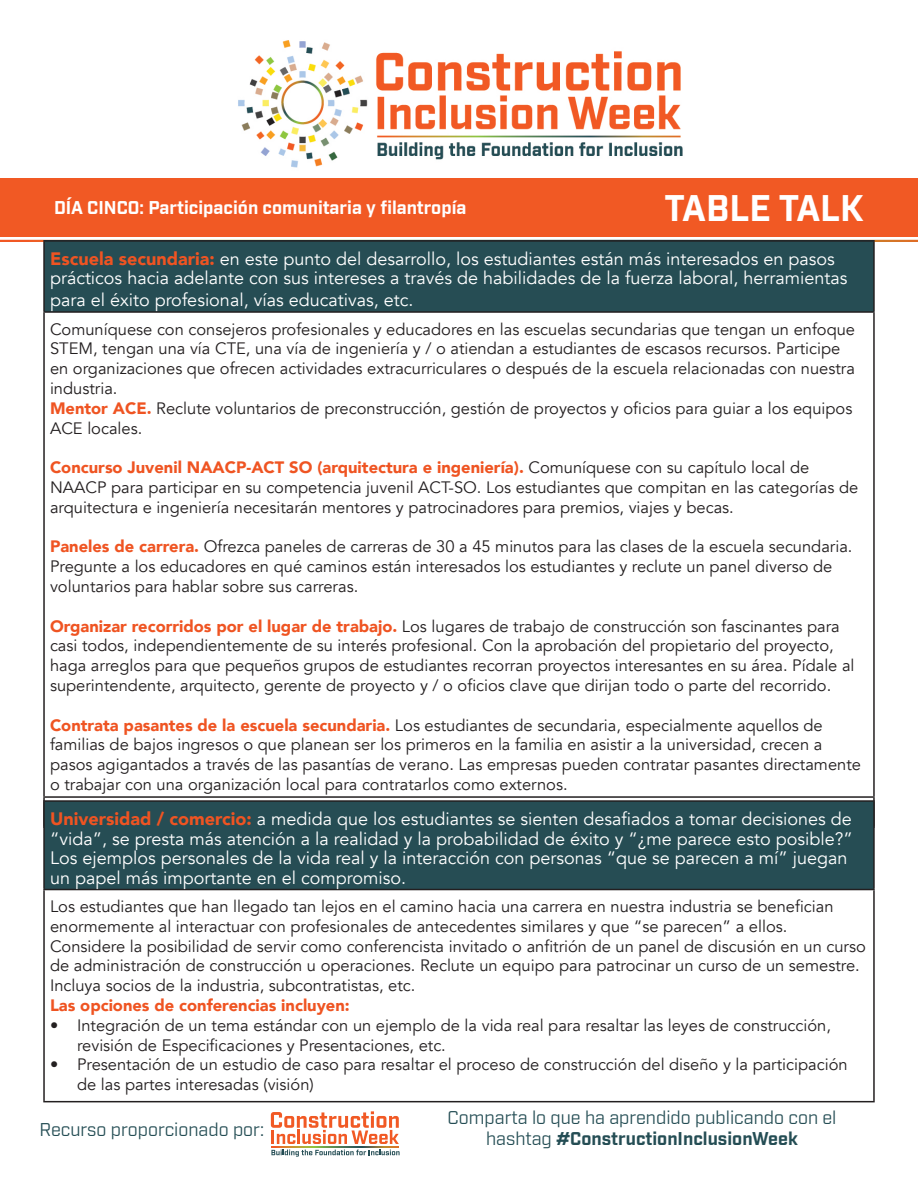
<style>
.page{position:relative;width:918px;height:1188px;background:#fff}
.page>*{position:absolute;margin:0;border:0;box-sizing:border-box;transform-origin:0 0}
.t1{font:700 36px "Industry";color:#fff}
.t2{font:18px/19.5px "Avenir";color:#fff}
.t3{font:18px/21.6px "Industry";color:#244d54;text-align:center}
.t4{font:700 18px "Industry";color:#fff}
.t5{font:16.5px/19.8px "Avenir";color:#231f20}
.t6{font:900 16.5px "Avenir";color:#ef5422}
.s1{font-weight:900;color:#ef5422}
.s2{font-weight:700}
</style>
<div class="page">
<div style="left:0;top:179px;width:918px;height:58px;background:#f15924"></div>
<img style="left:238px;top:40px;width:445px;height:128px">
<div style="left:44px;top:241px;width:830px;height:71px;background:#264d54"></div>
<hr style="left:43px;top:240px;width:832px;height:2px;background:#231f20">
<hr style="left:43px;top:242px;width:2px;height:69px;background:#231f20">
<hr style="left:873px;top:242px;width:2px;height:69px;background:#231f20">
<hr style="left:43px;top:311px;width:832px;height:2px;background:#231f20">
<hr style="left:43px;top:313px;width:2px;height:483px;background:#231f20">
<hr style="left:873px;top:313px;width:2px;height:483px;background:#231f20">
<hr style="left:43px;top:796px;width:832px;height:2px;background:#231f20">
<hr style="left:43px;top:798px;width:2px;height:28px;background:#231f20">
<hr style="left:873px;top:798px;width:2px;height:28px;background:#231f20">
<div style="left:44px;top:801px;width:830px;height:89px;background:#264d54"></div>
<hr style="left:43px;top:800px;width:832px;height:2px;background:#231f20">
<hr style="left:43px;top:802px;width:2px;height:87px;background:#231f20">
<hr style="left:873px;top:802px;width:2px;height:87px;background:#231f20">
<hr style="left:43px;top:889px;width:832px;height:1px;background:#231f20">
<hr style="left:43px;top:890px;width:2px;height:211px;background:#231f20">
<hr style="left:873px;top:890px;width:2px;height:211px;background:#231f20">
<hr style="left:43px;top:1101px;width:832px;height:1px;background:#231f20">
<svg style="left:271px;top:1111px;width:128px;height:33px"></svg>
<svg style="left:271px;top:1147px;width:128px;height:1px"></svg>
<svg style="left:271px;top:1150px;width:129px;height:7px"></svg>
<p class="t4" style="left:54px;top:196px;width:414px">DÍA CINCO: Participación comunitaria y filantropía</p>
<p class="t1" style="left:665px;top:186px;width:201px">TABLE TALK</p>
<p class="t2" style="left:50px;top:249px;width:799px"><span class="s1">Escuela secundaria:</span> en este punto del desarrollo, los estudiantes están más interesados en pasos prácticos hacia adelante con sus intereses a través de habilidades de la fuerza laboral, herramientas</p>
<p class="t2" style="left:50px;top:290px;width:365px">para el éxito profesional, vías educativas, etc.</p>
<p class="t5" style="left:50px;top:319px;width:807px">Comuníquese con consejeros profesionales y educadores en las escuelas secundarias que tengan un enfoque STEM, tengan una vía CTE, una vía de ingeniería y / o atiendan a estudiantes de escasos recursos. Participe en organizaciones que ofrecen actividades extracurriculares o después de la escuela relacionadas con nuestra industria.</p>
<p class="t5" style="left:50px;top:398px;width:804px"><span class="s1">Mentor ACE.</span> Reclute voluntarios de preconstrucción, gestión de proyectos y oficios para guiar a los equipos<br>ACE locales.</p>
<p class="t5" style="left:50px;top:458px;width:810px"><span class="s1">Concurso Juvenil NAACP-ACT SO (arquitectura e ingeniería).</span> Comuníquese con su capítulo local de<br>NAACP para participar en su competencia juvenil ACT-SO. Los estudiantes que compitan en las categorías de arquitectura e ingeniería necesitarán mentores y patrocinadores para premios, viajes y becas.</p>
<p class="t5" style="left:50px;top:537px;width:804px"><span class="s1">Paneles de carrera.</span> Ofrezca paneles de carreras de 30 a 45 minutos para las clases de la escuela secundaria.<br>Pregunte a los educadores en qué caminos están interesados los estudiantes y reclute un panel diverso de voluntarios para hablar sobre sus carreras.</p>
<p class="t5" style="left:50px;top:616px;width:806px"><span class="s1">Organizar recorridos por el lugar de trabajo.</span> Los lugares de trabajo de construcción son fascinantes para casi todos, independientemente de su interés profesional. Con la aprobación del propietario del proyecto, haga arreglos para que pequeños grupos de estudiantes recorran proyectos interesantes en su área. Pídale al superintendente, arquitecto, gerente de proyecto y / o oficios clave que dirijan todo o parte del recorrido.</p>
<p class="t5" style="left:50px;top:715px;width:813px"><span class="s1">Contrata pasantes de la escuela secundaria.</span> Los estudiantes de secundaria, especialmente aquellos de familias de bajos ingresos o que planean ser los primeros en la familia en asistir a la universidad, crecen a pasos agigantados a través de las pasantías de verano. Las empresas pueden contratar pasantes directamente o trabajar con una organización local para contratarlos como externos.</p>
<p class="t2" style="left:50px;top:809px;width:804px"><span class="s1">Universidad / comercio:</span> a medida que los estudiantes se sienten desafiados a tomar decisiones de “vida”, se presta más atención a la realidad y la probabilidad de éxito y “¿me parece esto posible?” Los ejemplos personales de la vida real y la interacción con personas “que se parecen a mí” juegan un papel más importante en el compromiso.</p>
<p class="t5" style="left:50px;top:897px;width:785px">Los estudiantes que han llegado tan lejos en el camino hacia una carrera en nuestra industria se benefician enormemente al interactuar con profesionales de antecedentes similares y que “se parecen” a ellos.</p>
<p class="t5" style="left:50px;top:936px;width:817px">Considere la posibilidad de servir como conferencista invitado o anfitrión de un panel de discusión en un curso de administración de construcción u operaciones. Reclute un equipo para patrocinar un curso de un semestre.<br>Incluya socios de la industria, subcontratistas, etc.</p>
<p class="t6" style="left:50px;top:991px;width:301px">Las opciones de conferencias incluyen:</p>
<p class="t5" style="left:77px;top:1016px;width:755px;text-indent:-27px">• Integración de un tema estándar con un ejemplo de la vida real para resaltar las leyes de construcción, revisión de Especificaciones y Presentaciones, etc.</p>
<p class="t5" style="left:77px;top:1055px;width:772px;text-indent:-27px">• Presentación de un estudio de caso para resaltar el proceso de construcción del diseño y la participación de las partes interesadas (visión)</p>
<p class="t3" style="left:448px;top:1107px;width:390px">Comparta lo que ha aprendido publicando con el hashtag <span class="s2">#ConstructionInclusionWeek</span></p>
<p class="t3" style="left:40px;top:1119px;width:226px">Recurso proporcionado por:</p>
</div>
